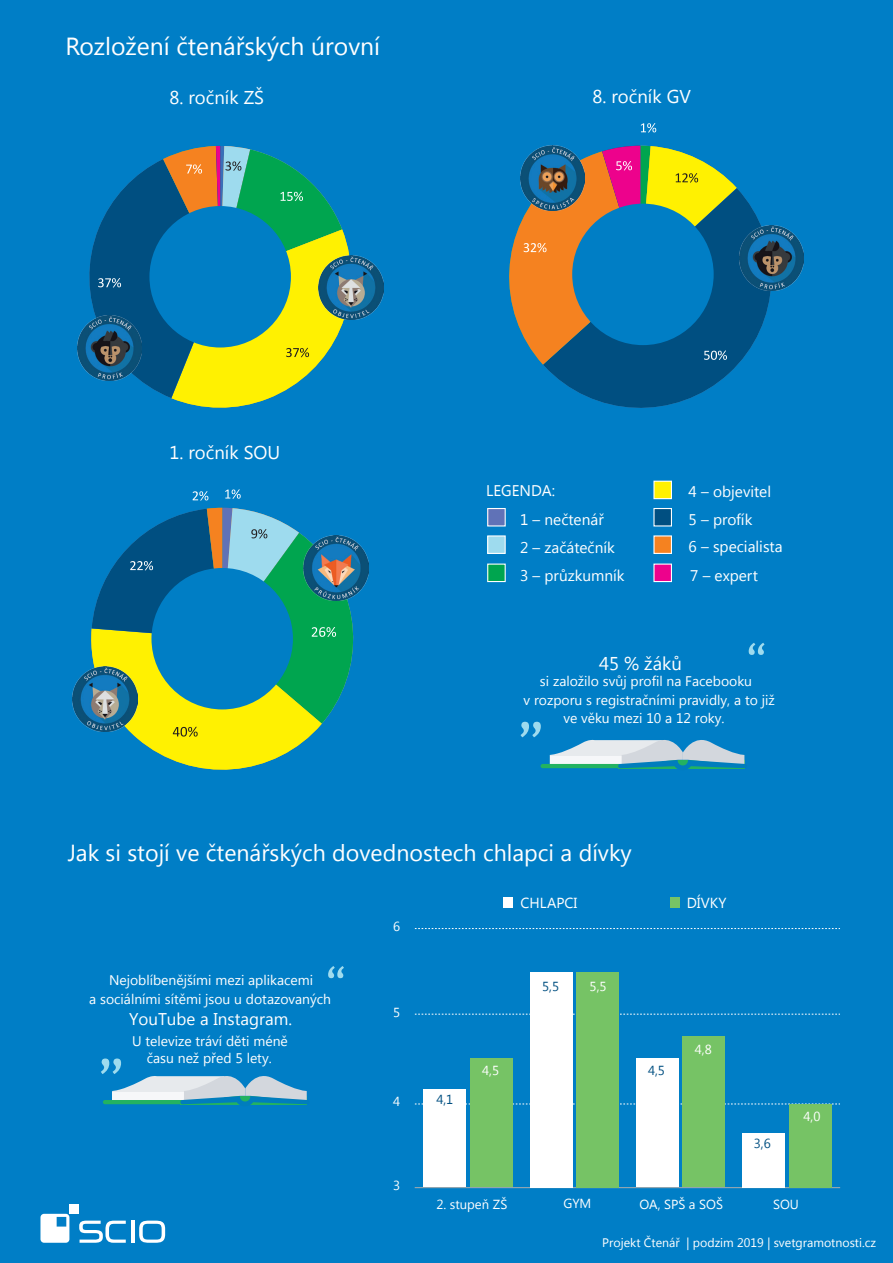
<style>
.page{position:relative;width:893px;height:1263px;background:#007ec6}
.page>*{position:absolute;margin:0;border:0;box-sizing:border-box;transform-origin:0 0}
.t1{font:24.75px "Segoe UI";color:#fff}
.t2{font:23.1px "Segoe UI";color:#fff}
.t3{font:18.6px "Segoe UI";color:#fff}
.t4{font:16.95px "Segoe UI";color:#fff}
.t5{font:15.45px/27.8px "Segoe UI";color:#fff}
.t6{font:14.55px "Segoe UI";color:#fff}
.t7{font:13.95px/19px "Segoe UI";color:#fff;text-align:center}
.t8{font:13.05px "Segoe UI";color:#fff}
.t9{font:13.05px "Segoe UI";color:#004f81}
.t10{font:12.3px "Segoe UI";color:#fff}
</style>
<div class="page">
<svg style="left:749px;top:643px;width:15px;height:12px"></svg>
<svg style="left:520px;top:722px;width:225px;height:47px"></svg>
<hr style="left:131px;top:1220px;width:3px;height:23px;background:#fff">
<svg style="left:139px;top:1220px;width:26px;height:23px"></svg>
<div style="left:69px;top:1204px;width:10px;height:10px;background:#fff"></div>
<svg style="left:40px;top:1214px;width:29px;height:29px"></svg>
<svg style="left:79px;top:1220px;width:47px;height:23px"></svg>
<svg style="left:415px;top:1104px;width:425px;height:1px"></svg>
<svg style="left:415px;top:1014px;width:425px;height:1px"></svg>
<svg style="left:415px;top:928px;width:425px;height:1px"></svg>
<hr style="left:415px;top:1187px;width:425px;height:1px;background:#abadad">
<div style="left:470px;top:1058px;width:43px;height:129px;background:#76c365"></div>
<div style="left:577px;top:972px;width:42px;height:215px;background:#76c365"></div>
<div style="left:682px;top:1036px;width:43px;height:151px;background:#76c365"></div>
<div style="left:789px;top:1104px;width:43px;height:83px;background:#76c365"></div>
<div style="left:423px;top:1089px;width:43px;height:98px;background:#fff"></div>
<div style="left:530px;top:972px;width:42px;height:215px;background:#fff"></div>
<div style="left:636px;top:1058px;width:42px;height:129px;background:#fff"></div>
<div style="left:742px;top:1133px;width:43px;height:54px;background:#fff"></div>
<div style="left:504px;top:897px;width:9px;height:10px;background:#fff"></div>
<div style="left:670px;top:897px;width:9px;height:11px;background:#76c365"></div>
<svg style="left:101px;top:1058px;width:206px;height:47px"></svg>
<svg style="left:89px;top:146px;width:261px;height:262px"></svg>
<div style="left:149px;top:206px;width:142px;height:141px;background:#007ec5;border-radius:50%"></div>
<svg style="left:543px;top:188px;width:237px;height:220px;fill:#004f81"></svg>
<svg style="left:641px;top:123px;width:15px;height:10px"></svg>
<svg style="left:509px;top:146px;width:228px;height:219px;background:#8a7b55"></svg>
<div style="left:572px;top:204px;width:142px;height:141px;background:#007ec5;border-radius:50%"></div>
<svg style="left:225px;top:489px;width:16px;height:10px"></svg>
<svg style="left:193px;top:491px;width:15px;height:10px"></svg>
<svg style="left:91px;top:508px;width:278px;height:262px"></svg>
<div style="left:151px;top:568px;width:142px;height:141px;background:#007ec5;border-radius:50%"></div>
<img style="left:304px;top:536px;width:64px;height:64px">
<img style="left:73px;top:667px;width:64px;height:64px">
<img style="left:319px;top:255px;width:64px;height:65px">
<img style="left:77px;top:316px;width:65px;height:64px">
<img style="left:520px;top:146px;width:65px;height:64px">
<img style="left:739px;top:226px;width:65px;height:64px">
<div style="left:488px;top:508px;width:17px;height:18px;background:#6072b7"></div>
<div style="left:487px;top:508px;width:19px;height:18px;border:1px solid #fff"></div>
<div style="left:488px;top:536px;width:17px;height:17px;background:#9edbee"></div>
<div style="left:487px;top:535px;width:19px;height:19px;border:1px solid #fff"></div>
<div style="left:488px;top:564px;width:17px;height:17px;background:#00a54f"></div>
<div style="left:487px;top:563px;width:19px;height:19px;border:1px solid #fff"></div>
<div style="left:654px;top:481px;width:17px;height:18px;background:#fff101"></div>
<div style="left:653px;top:481px;width:19px;height:18px;border:1px solid #fff"></div>
<div style="left:654px;top:508px;width:17px;height:18px;background:#004f81"></div>
<div style="left:653px;top:508px;width:19px;height:18px;border:1px solid #fff"></div>
<div style="left:654px;top:536px;width:17px;height:17px;background:#f58220"></div>
<div style="left:653px;top:535px;width:19px;height:19px;border:1px solid #fff"></div>
<div style="left:654px;top:564px;width:17px;height:17px;background:#ed028c"></div>
<div style="left:653px;top:563px;width:19px;height:19px;border:1px solid #fff"></div>
<svg style="left:328px;top:966px;width:16px;height:12px"></svg>
<p class="t1" style="left:65px;top:29px;width:316px">Rozložení čtenářských úrovní</p>
<p class="t3" style="left:169px;top:84px;width:96px">8. ročník ZŠ</p>
<p class="t3" style="left:592px;top:83px;width:100px">8. ročník GV</p>
<p class="t3" style="left:169px;top:439px;width:112px">1. ročník SOU</p>
<p class="t5" style="left:486px;top:476px;width:70px">LEGENDA:</p>
<p class="t5" style="left:520px;top:505px;width:106px">1 – nečtenář<br>2 – začátečník<br>3 – průzkumník</p>
<p class="t5" style="left:689px;top:477px;width:96px">4 – objevitel<br>5 – profík<br>6 – specialista<br>7 – expert</p>
<p class="t3" style="left:599px;top:650px;width:84px">45 % žáků</p>
<p class="t7" style="left:540px;top:671px;width:214px">si založilo svůj profil na Facebooku</p>
<p class="t7" style="left:524px;top:689px;width:253px">v rozporu s registračními pravidly, a to již</p>
<p class="t7" style="left:563px;top:707px;width:163px">ve věku mezi 10 a 12 roky.</p>
<p class="t2" style="left:68px;top:836px;width:566px">Jak si stojí ve čtenářských dovednostech chlapci a dívky</p>
<p class="t7" style="left:89px;top:970px;width:243px">Nejoblíbenějšími mezi aplikacemi<br>a sociálními sítěmi jsou u dotazovaných</p>
<p class="t4" style="left:129px;top:1007px;width:164px">YouTube a Instagram.</p>
<p class="t7" style="left:132px;top:1032px;width:157px;line-height:16.6px">U televize tráví děti méně času než před 5 lety.</p>
<p class="t8" style="left:393px;top:917px;width:9px">6</p>
<p class="t8" style="left:393px;top:1003px;width:9px">5</p>
<p class="t8" style="left:393px;top:1093px;width:9px">4</p>
<p class="t8" style="left:393px;top:1176px;width:9px">3</p>
<p class="t6" style="left:520px;top:892px;width:58px">CHLAPCI</p>
<p class="t6" style="left:687px;top:892px;width:41px">DÍVKY</p>
<p class="t9" style="left:436px;top:1090px;width:18px">4,1</p>
<p class="t8" style="left:482px;top:1061px;width:18px">4,5</p>
<p class="t9" style="left:542px;top:977px;width:18px">5,5</p>
<p class="t8" style="left:590px;top:977px;width:18px">5,5</p>
<p class="t9" style="left:648px;top:1061px;width:18px">4,5</p>
<p class="t8" style="left:695px;top:1040px;width:18px">4,8</p>
<p class="t9" style="left:754px;top:1134px;width:18px">3,6</p>
<p class="t8" style="left:803px;top:1107px;width:18px">4,0</p>
<p class="t8" style="left:436px;top:1195px;width:72px">2. stupeň ZŠ</p>
<p class="t8" style="left:563px;top:1194px;width:30px">GYM</p>
<p class="t8" style="left:639px;top:1195px;width:85px">OA, SPŠ a SOŠ</p>
<p class="t8" style="left:773px;top:1195px;width:27px">SOU</p>
<p class="t10" style="left:602px;top:1234px;width:275px">Projekt Čtenář | podzim 2019 | svetgramotnosti.cz</p>
</div>
